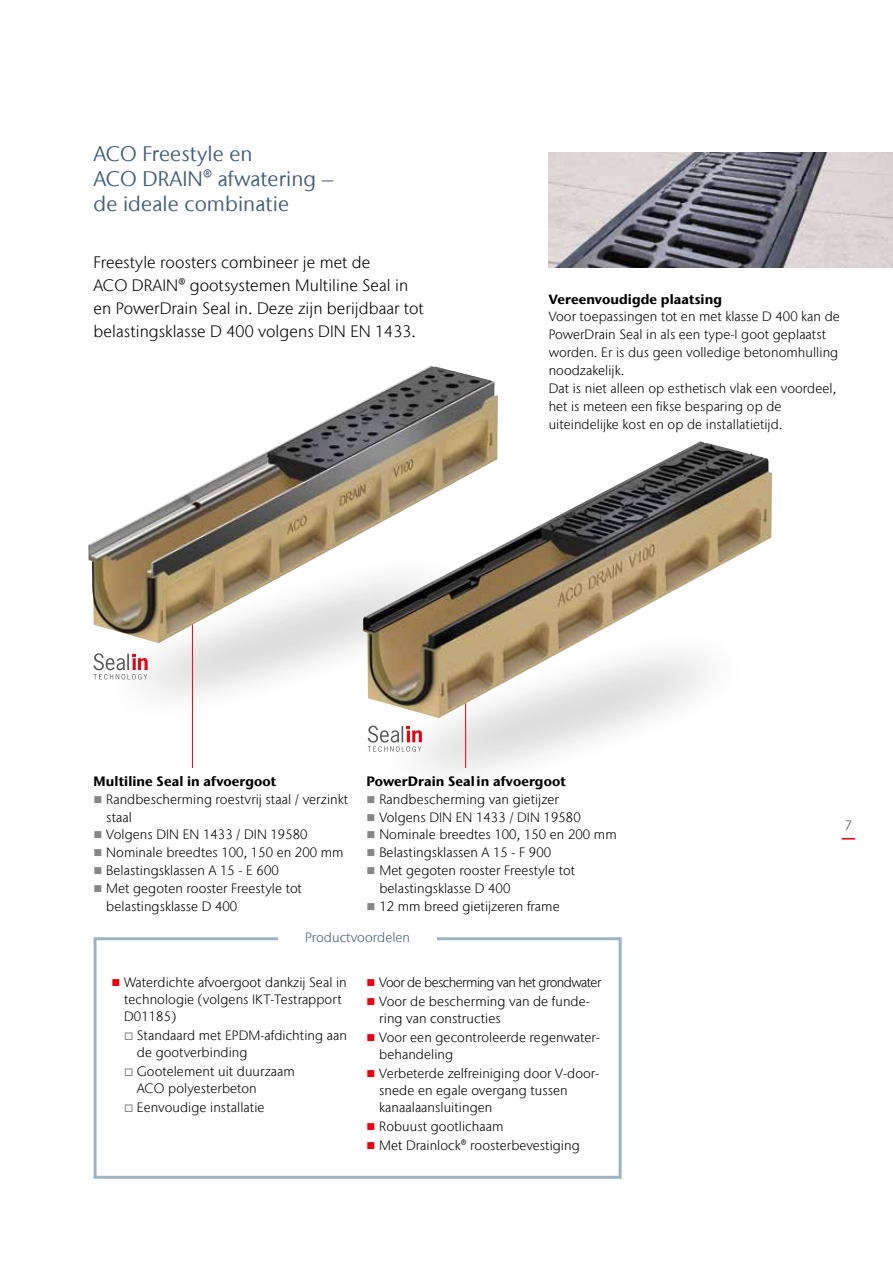
<style>
.page{position:relative;width:893px;height:1263px;background:#fff}
.page>*{position:absolute;margin:0;border:0;box-sizing:border-box;transform-origin:0 0}
.t1{font:21px/25.2px "Stone Sans IIITC Com";letter-spacing:.005em;color:#415f77}
.t2{font:300 16.5px/23.1px "Stone Sans IIITC Com";letter-spacing:.005em;color:#000}
.t3{font:300 13.5px/17.9px "Stone Sans IIITC Com";letter-spacing:.005em;color:#000}
.t4{font:700 13.5px "Stone Sans IIITC Com";letter-spacing:.005em;color:#000}
.t5{font:300 13.5px "Stone Sans IIITC Com";letter-spacing:-.04em;color:#000}
.t6{font:300 13.5px "Stone Sans IIITC Com";letter-spacing:.005em;color:#415f77}
.t7{font:300 13.5px "Stone Sans IIITC Com";color:#575756}
.s1{color:#878787}
.s2{color:#e30613}
</style>
<div class="page">
<img style="left:95px;top:643px;width:239px;height:88px">
<img style="left:334px;top:643px;width:312px;height:131px">
<hr style="left:192px;top:607px;width:1px;height:161px;background:#e30613">
<hr style="left:465px;top:672px;width:1px;height:96px;background:#e30613">
<img style="left:88px;top:365px;width:410px;height:278px">
<img style="left:363px;top:441px;width:409px;height:277px">
<svg style="left:368px;top:726px;width:54px;height:26px"></svg>
<img style="left:549px;top:152px;width:344px;height:116px">
<svg style="left:93px;top:653px;width:55px;height:26px"></svg>
<div style="left:94px;top:937px;width:528px;height:242px;border:3px solid #9db5c3"></div>
<div style="left:278px;top:921px;width:159px;height:32px;background:#fff"></div>
<svg style="left:842px;top:838px;width:13px;height:1px"></svg>
<h1 class="t1" style="left:94px;top:141px;width:242px">ACO Freestyle en<br>ACO DRAIN® afwatering – de ideale combinatie</h1>
<p class="t2" style="left:94px;top:250px;width:332px">Freestyle roosters combineer je met de<br>ACO DRAIN® gootsystemen Multiline Seal in en PowerDrain Seal in. Deze zijn berijdbaar tot belastingsklasse D 400 volgens DIN EN 1433.</p>
<p class="t4" style="left:549px;top:290px;width:175px">Vereenvoudigde plaatsing</p>
<p class="t3" style="left:549px;top:308px;width:293px">Voor toepassingen tot en met klasse D 400 kan de PowerDrain Seal in als een type-I goot geplaatst worden. Er is dus geen volledige betonomhulling noodzakelijk.<br>Dat is niet alleen op esthetisch vlak een voordeel, het is meteen een fikse besparing op de uiteindelijke kost en op de installatietijd.</p>
<p class="t4" style="left:94px;top:772px;width:184px">Multiline Seal in afvoergoot</p>
<p class="t4" style="left:367px;top:772px;width:201px">PowerDrain Seal in afvoergoot</p>
<p class="t3" style="left:106px;top:790px;width:243px;text-indent:-13px"><span class="s1">■</span> Randbescherming roestvrij staal / verzinkt staal</p>
<p class="t3" style="left:94px;top:826px;width:216px"><span class="s1">■</span> Volgens DIN EN 1433 / DIN 19580</p>
<p class="t3" style="left:94px;top:843px;width:252px"><span class="s1">■</span> Nominale breedtes 100, 150 en 200 mm</p>
<p class="t3" style="left:94px;top:861px;width:187px"><span class="s1">■</span> Belastingsklassen A 15 - E 600</p>
<p class="t3" style="left:106px;top:879px;width:197px;text-indent:-13px"><span class="s1">■</span> Met gegoten rooster Freestyle tot belastingsklasse D 400</p>
<p class="t3" style="left:367px;top:790px;width:194px"><span class="s1">■</span> Randbescherming van gietijzer</p>
<p class="t3" style="left:367px;top:808px;width:216px"><span class="s1">■</span> Volgens DIN EN 1433 / DIN 19580</p>
<p class="t3" style="left:367px;top:826px;width:252px"><span class="s1">■</span> Nominale breedtes 100, 150 en 200 mm</p>
<p class="t3" style="left:367px;top:843px;width:186px"><span class="s1">■</span> Belastingsklassen A 15 - F 900</p>
<p class="t3" style="left:379px;top:861px;width:197px;text-indent:-13px"><span class="s1">■</span> Met gegoten rooster Freestyle tot belastingsklasse D 400</p>
<p class="t3" style="left:367px;top:897px;width:195px"><span class="s1">■</span> 12 mm breed gietijzeren frame</p>
<p class="t6" style="left:305px;top:929px;width:107px">Productvoordelen</p>
<p class="t3" style="left:124px;top:973px;width:224px;line-height:17px;text-indent:-13px"><span class="s2">■</span> Waterdichte afvoergoot dankzij Seal in technologie (volgens IKT-Testrapport<br>D01185)</p>
<p class="t3" style="left:137px;top:1026px;width:211px;line-height:17px;text-indent:-13px"><span class="s1">□</span> Standaard met EPDM-afdichting aan de gootverbinding</p>
<p class="t3" style="left:137px;top:1063px;width:160px;line-height:17px;text-indent:-13px"><span class="s1">□</span> Gootelement uit duurzaam<br>ACO polyesterbeton</p>
<p class="t3" style="left:124px;top:1098px;width:142px"><span class="s1">□</span> Eenvoudige installatie</p>
<p class="t5" style="left:366px;top:974px;width:236px"><span class="s2">■</span> Voor de bescherming van het grondwater</p>
<p class="t3" style="left:379px;top:992px;width:212px;line-height:17px;text-indent:-13px"><span class="s2">■</span> Voor de bescherming van de funde&shy;ring van constructies</p>
<p class="t3" style="left:379px;top:1029px;width:222px;line-height:17px;text-indent:-13px"><span class="s2">■</span> Voor een gecontroleerde regenwater&shy;behandeling</p>
<p class="t3" style="left:379px;top:1065px;width:221px;line-height:17px;text-indent:-13px"><span class="s2">■</span> Verbeterde zelfreiniging door V-door&shy;snede en egale overgang tussen kanaalaansluitingen</p>
<p class="t3" style="left:366px;top:1117px;width:138px"><span class="s2">■</span> Robuust gootlichaam</p>
<p class="t3" style="left:366px;top:1136px;width:215px"><span class="s2">■</span> Met Drainlock® roosterbevestiging</p>
<p class="t7" style="left:845px;top:816px;width:9px">7</p>
</div>
